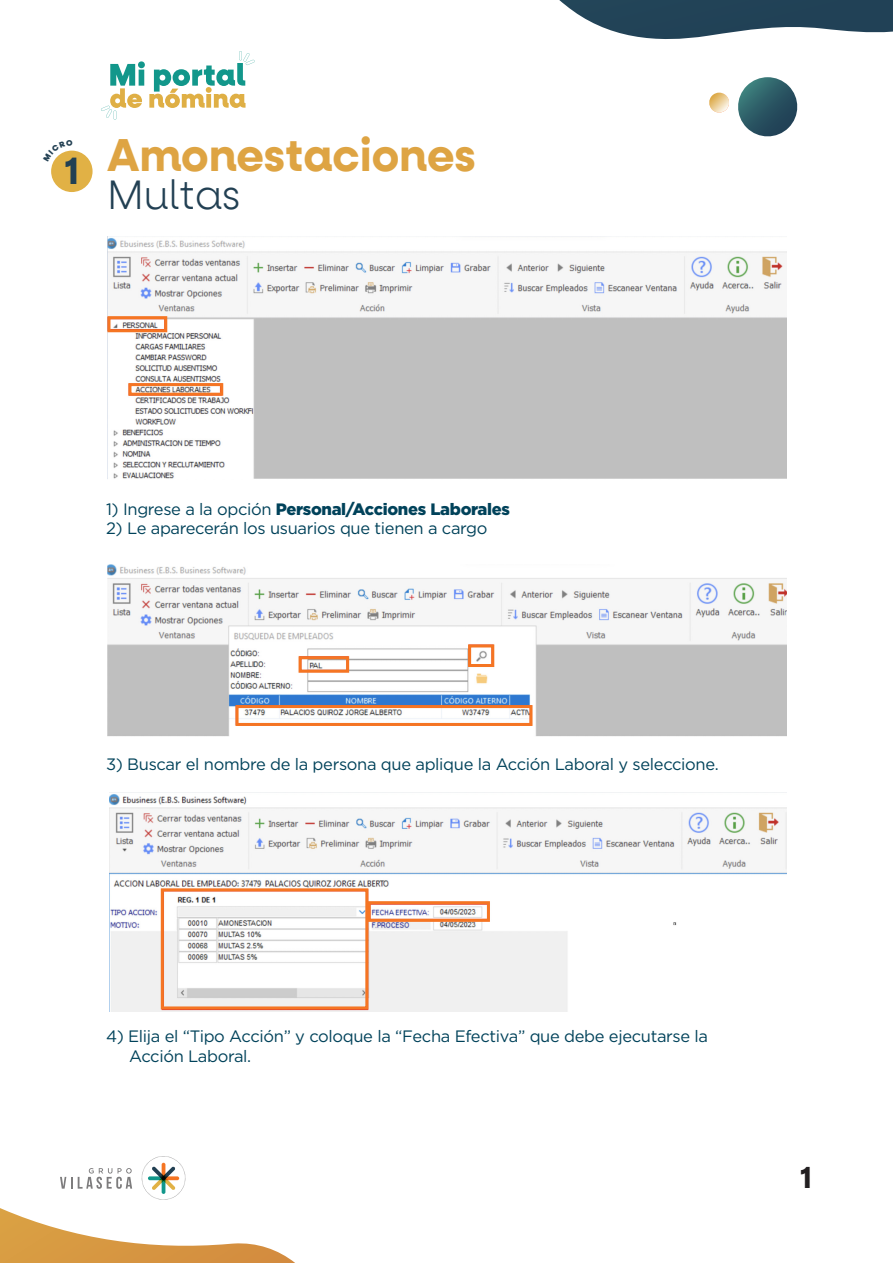
<style>
.page{position:relative;width:893px;height:1263px;background:#fff}
.page>*{position:absolute;margin:0;border:0;box-sizing:border-box;transform-origin:0 0}
.t1{font:700 45.45px "Neulis Alt";color:#dea443}
.t2{font:300 40.5px "Neulis Alt";letter-spacing:.005em;color:#224053}
.t3{font:700 30px "Neulis Alt";color:#221f20}
.t4{font:16.5px/19.8px "Gotham";letter-spacing:-.02em;color:#00425a}
.t5{font:900 16.5px "Gotham";letter-spacing:-.02em;color:#00425a}
.s1{font-weight:400}
</style>
<div class="page">
<img style="left:108px;top:236px;width:679px;height:243px">
<div style="left:107px;top:316px;width:60px;height:16px;border:3px solid #f57523"></div>
<div style="left:128px;top:383px;width:95px;height:13px;border:3px solid #f57523"></div>
<img style="left:108px;top:565px;width:679px;height:172px">
<div style="left:468px;top:644px;width:26px;height:23px;border:3px solid #f57523"></div>
<div style="left:236px;top:705px;width:296px;height:21px;border:3px solid #f57523"></div>
<div style="left:299px;top:656px;width:50px;height:17px;border:3px solid #f57523"></div>
<img style="left:109px;top:792px;width:678px;height:219px">
<div style="left:161px;top:888px;width:207px;height:121px;border:3px solid #f57523"></div>
<div style="left:368px;top:901px;width:122px;height:21px;border:3px solid #f57523"></div>
<svg style="left:140px;top:1154px;width:47px;height:48px"></svg>
<svg style="left:142px;top:1156px;width:43px;height:44px"></svg>
<svg style="left:60px;top:1168px;width:72px;height:21px"></svg>
<svg style="left:709px;top:77px;width:89px;height:60px"></svg>
<svg style="left:0;top:1208px;width:295px;height:55px"></svg>
<svg style="left:559px;top:0;width:334px;height:39px"></svg>
<svg style="left:101px;top:51px;width:154px;height:69px"></svg>
<div style="left:51px;top:151px;width:42px;height:41px;background:#e1b145;border-radius:50%"></div>
<svg style="left:53px;top:150px;width:19px;height:12px"></svg>
<h1 class="t1" style="left:64px;top:129px;width:413px"><sub>1</sub> Amonestaciones</h1>
<h2 class="t2" style="left:108px;top:172px;width:134px">Multas</h2>
<p class="t5" style="left:106px;top:497px;width:405px"><span class="s1">1) Ingrese a la opción</span> Personal/Acciones Laborales</p>
<p class="t4" style="left:106px;top:518px;width:383px">2) Le aparecerán los usuarios que tienen a cargo</p>
<p class="t4" style="left:106px;top:754px;width:614px">3) Buscar el nombre de la persona que aplique la Acción Laboral y seleccione.</p>
<p class="t4" style="left:129px;top:1026px;width:580px;text-indent:-23px">4) Elija el “Tipo Acción” y coloque la “Fecha Efectiva” que debe ejecutarse la<br>Acción Laboral.</p>
<h3 class="t3" style="left:800px;top:1159px;width:13px">1</h3>
</div>
